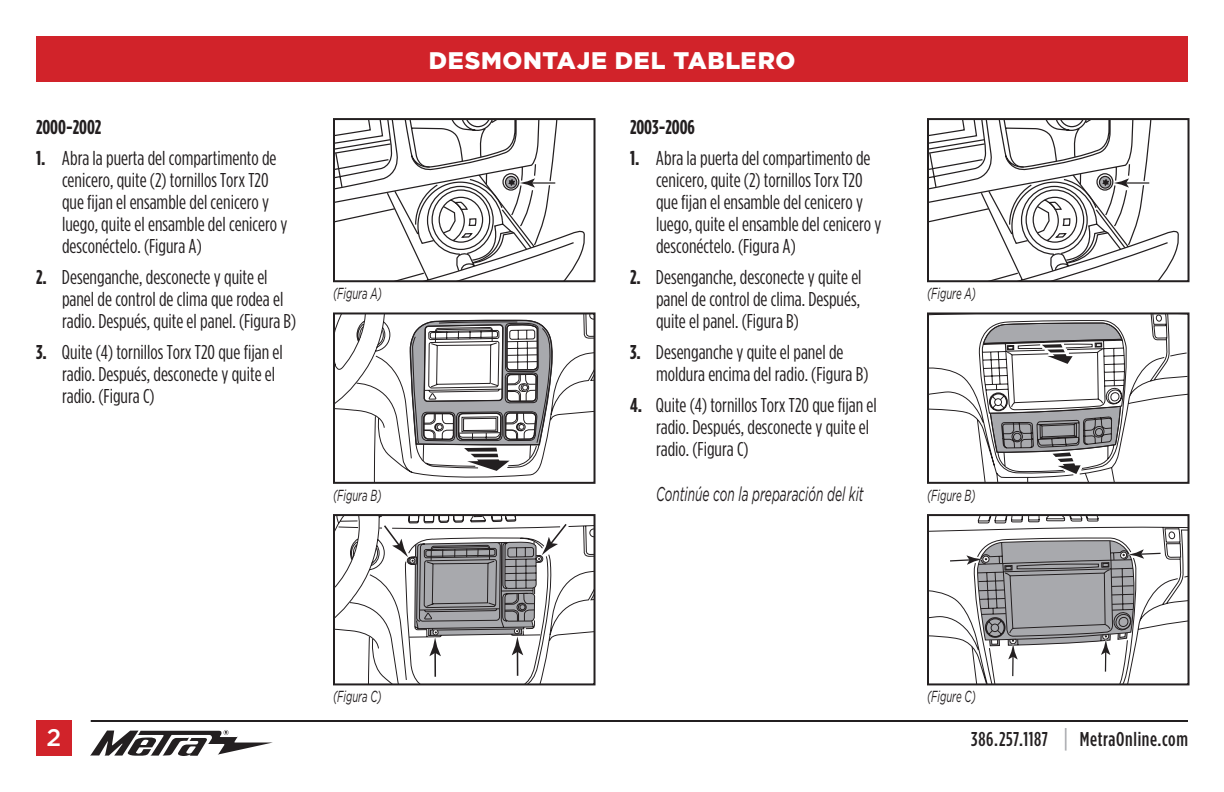
<style>
.page{position:relative;width:1224px;height:792px;background:#fff}
.page>*{position:absolute;margin:0;border:0;box-sizing:border-box;transform-origin:0 0}
.t1{font:900 24px "Gotham";letter-spacing:.03em;color:#fff}
.t2{font:500 24px "Gotham";color:#fff}
.body_copy{font:20px/22px "Gotham Condensed";color:#231f20}
.body_copy-2{font:italic 20px "Gotham";color:#231f20;scale:.6 1}
.t3{font:500 20px "Gotham Condensed";letter-spacing:.03em;color:#231f20}
.body_copy-3{font:700 20px "Gotham Condensed";color:#231f20}
.Figure_X{font:italic 16px "Gotham";color:#231f20;scale:.6 1}
.s1{font-weight:700}
.s2{font-size:26px;color:#a8a9ad}
</style>
<div class="page">
<div style="left:36px;top:36px;width:1152px;height:45px;background:#d1232a"></div>
<svg style="left:90px;top:730px;width:183px;height:26px"></svg>
<hr style="left:91px;top:720px;width:1097px;height:2px;background:#231f20">
<div style="left:36px;top:720px;width:36px;height:36px;background:#d1232a"></div>
<div style="left:36px;top:36px;width:558px;height:46px;background:#d1232a"></div>
<svg style="left:995px;top:121px;width:184px;height:158px"></svg>
<svg style="left:930px;top:121px;width:221px;height:151px"></svg>
<div style="left:927px;top:118px;width:263px;height:164px;border:2px solid #231f20"></div>
<svg style="left:401px;top:121px;width:184px;height:158px"></svg>
<svg style="left:336px;top:121px;width:221px;height:151px"></svg>
<div style="left:333px;top:118px;width:263px;height:164px;border:2px solid #231f20"></div>
<svg style="left:930px;top:315px;width:257px;height:166px"></svg>
<svg style="left:982px;top:323px;width:141px;height:41px"></svg>
<svg style="left:989px;top:406px;width:132px;height:68px"></svg>
<div style="left:927px;top:312px;width:263px;height:172px;border:2px solid #231f20"></div>
<svg style="left:336px;top:315px;width:257px;height:166px"></svg>
<div style="left:333px;top:312px;width:263px;height:172px;border:2px solid #231f20"></div>
<svg style="left:930px;top:517px;width:251px;height:165px"></svg>
<hr style="left:1012px;top:654px;width:2px;height:22px;background:#231f20">
<svg style="left:949px;top:541px;width:213px;height:131px"></svg>
<div style="left:927px;top:514px;width:263px;height:171px;border:2px solid #231f20"></div>
<svg style="left:336px;top:517px;width:46px;height:165px"></svg>
<svg style="left:382px;top:517px;width:211px;height:165px"></svg>
<div style="left:333px;top:514px;width:263px;height:171px;border:2px solid #231f20"></div>
<p class="body_copy-3" style="left:36px;top:116px;width:67px">2000-2002</p>
<p class="body_copy" style="left:62px;top:147px;width:227px;text-indent:-26px"><span class="s1">1.</span> Abra la puerta del compartimento de cenicero, quite (2) tornillos Torx T20 que fijan el ensamble del cenicero y luego, quite el ensamble del cenicero y desconéctelo. (Figura A)</p>
<p class="body_copy" style="left:62px;top:266px;width:236px;text-indent:-26px"><span class="s1">2.</span> Desenganche, desconecte y quite el panel de control de clima que rodea el radio. Después, quite el panel. (Figura B)</p>
<p class="body_copy" style="left:62px;top:341px;width:222px;text-indent:-26px"><span class="s1">3.</span> Quite (4) tornillos Torx T20 que fijan el radio. Después, desconecte y quite el radio. (Figura C)</p>
<p class="t1" style="left:429px;top:46px;width:368px">DESMONTAJE DEL TABLERO</p>
<p class="body_copy-3" style="left:630px;top:116px;width:66px">2003-2006</p>
<p class="body_copy" style="left:656px;top:147px;width:227px;text-indent:-26px"><span class="s1">1.</span> Abra la puerta del compartimento de cenicero, quite (2) tornillos Torx T20 que fijan el ensamble del cenicero y luego, quite el ensamble del cenicero y desconéctelo. (Figura A)</p>
<p class="body_copy" style="left:656px;top:266px;width:207px;text-align:justify;text-indent:-26px"><span class="s1">2.</span> Desenganche, desconecte y quite el panel de control de clima. Después, quite el panel. (Figura B)</p>
<p class="body_copy" style="left:656px;top:341px;width:214px;text-indent:-26px"><span class="s1">3.</span> Desenganche y quite el panel de moldura encima del radio. (Figura B)</p>
<p class="body_copy" style="left:656px;top:394px;width:222px;text-indent:-26px"><span class="s1">4.</span> Quite (4) tornillos Torx T20 que fijan el radio. Después, desconecte y quite el radio. (Figura C)</p>
<p class="body_copy-2" style="left:656px;top:483px;width:348px">Continúe con la preparación del kit</p>
<p class="Figure_X" style="left:333px;top:285px;width:83px">(Figura A)</p>
<p class="Figure_X" style="left:927px;top:285px;width:83px">(Figure A)</p>
<p class="Figure_X" style="left:333px;top:486px;width:82px">(Figura B)</p>
<p class="Figure_X" style="left:927px;top:486px;width:83px">(Figure B)</p>
<p class="Figure_X" style="left:333px;top:688px;width:83px">(Figura C)</p>
<p class="Figure_X" style="left:927px;top:688px;width:83px">(Figure C)</p>
<p class="t2" style="left:47px;top:723px;width:16px">2</p>
<p class="t3" style="left:971px;top:728px;width:218px">386.257.1187 <span class="s2">|</span> MetraOnline.com</p>
</div>
